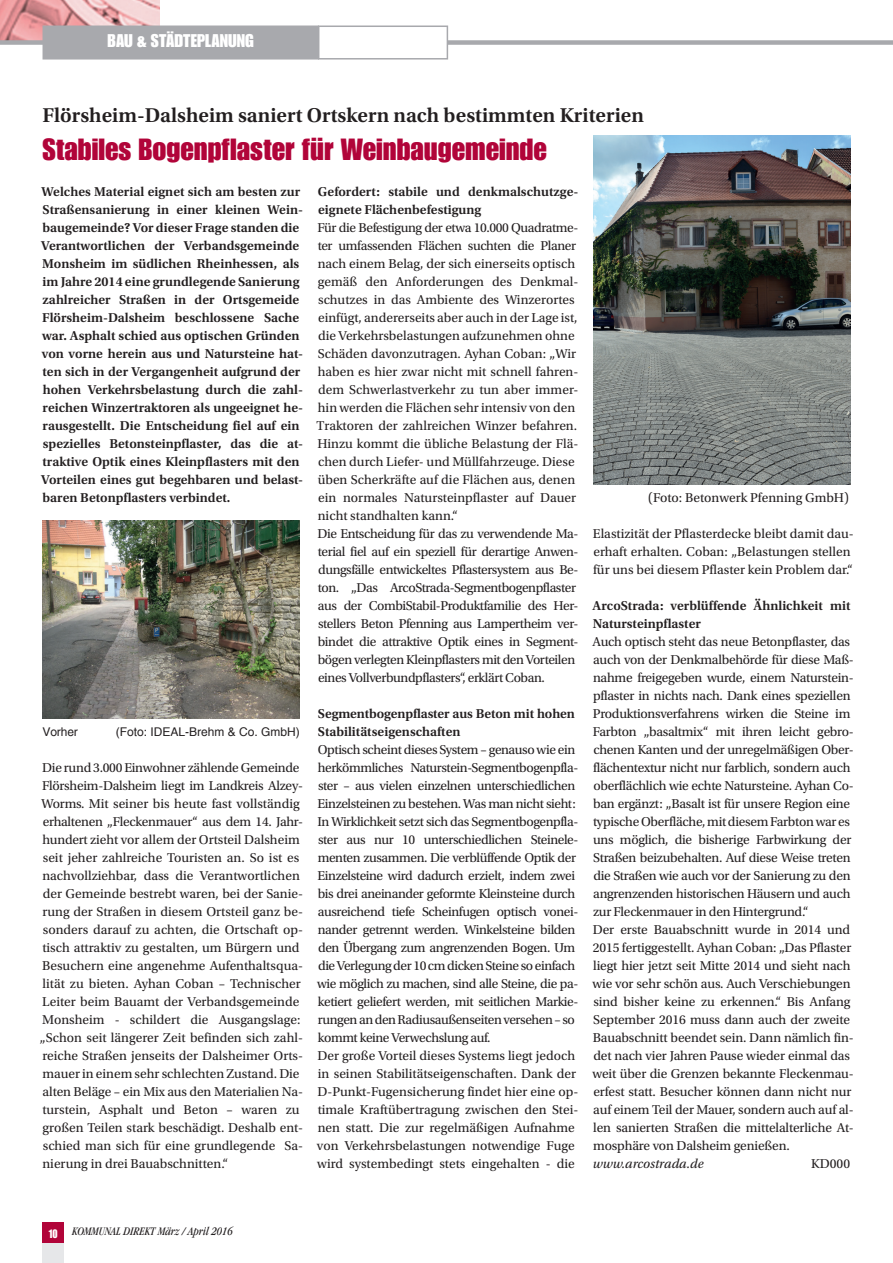
<style>
.page{position:relative;width:893px;height:1263px;background:#fff}
.page>*{position:absolute;margin:0;border:0;box-sizing:border-box;transform-origin:0 0}
.t1{font:30px "Impact URW";color:#b10439}
.t2{font:600 21px "Utopia Std";color:#231f20}
.t3{font:18px "Impact URW";color:#fff}
.t4{font:13.5px/18px "Utopia Std";letter-spacing:-.015em;color:#231f20}
.t5{font:600 13.5px/18px "Utopia Std";color:#231f20}
.t6{font:italic 13.5px "Utopia Std";color:#231f20}
.t7{font:12px "Helvetica";color:#231f20}
.t8{font:italic condensed 12px "Garamond";color:#231f20}
.s1{font-family:"Impact URW";font-style:normal;font-stretch:normal;color:#fff}
</style>
<div class="page">
<img style="left:0;top:0;width:160px;height:40px">
<div style="left:43px;top:1222px;width:21px;height:22px;background:#b10439"></div>
<div style="left:43px;top:1244px;width:21px;height:19px;background:#e6e7e9"></div>
<div style="left:0;top:40px;width:893px;height:5px;background:#a8a9ad"></div>
<div style="left:43px;top:26px;width:276px;height:34px;background:#a8a9ad;border:2px solid #a8a9ad"></div>
<div style="left:319px;top:26px;width:128px;height:33px;background:#fff"></div>
<div style="left:318px;top:26px;width:130px;height:34px;border:2px solid #a8a9ad"></div>
<img style="left:43px;top:520px;width:257px;height:198px">
<img style="left:593px;top:135px;width:257px;height:349px">
<h3 class="t3" style="left:108px;top:30px;width:148px">BAU &amp; STÄDTEPLANUNG</h3>
<h2 class="t2" style="left:43px;top:103px;width:603px">Flörsheim-Dalsheim saniert Ortskern nach bestimmten Kriterien</h2>
<h1 class="t1" style="left:43px;top:132px;width:506px">Stabiles Bogenpflaster für Weinbaugemeinde</h1>
<p class="t5" style="left:41px;top:183px;width:263px">Welches Material eignet sich am besten zur Straßensanierung in einer kleinen Wein&shy;baugemeinde? Vor dieser Frage standen die Verantwortlichen der Verbandsgemeinde Monsheim im südlichen Rheinhessen, als im Jahre 2014 eine grundlegende Sanierung zahlreicher Straßen in der Ortsgemeide Flörsheim-Dalsheim beschlossene Sache war. Asphalt schied aus optischen Gründen von vorne herein aus und Natursteine hat&shy;ten sich in der Vergangenheit aufgrund der hohen Verkehrsbelastung durch die zahl&shy;reichen Winzertraktoren als ungeeignet he&shy;rausgestellt. Die Entscheidung fiel auf ein spezielles Betonsteinpflaster, das die at&shy;traktive Optik eines Kleinpflasters mit den Vorteilen eines gut begehbaren und belast&shy;baren Betonpflasters verbindet.</p>
<p class="t7" style="left:43px;top:725px;width:37px">Vorher</p>
<p class="t7" style="left:116px;top:725px;width:186px">(Foto: IDEAL-Brehm &amp; Co. GmbH)</p>
<p class="t4" style="left:40px;top:759px;width:265px">Die rund 3.000 Einwohner zählende Gemeinde Flörsheim-Dalsheim liegt im Landkreis Alzey-Worms. Mit seiner bis heute fast vollständig erhaltenen „Fleckenmauer“ aus dem 14. Jahr&shy;hundert zieht vor allem der Ortsteil Dalsheim seit jeher zahlreiche Touristen an. So ist es nachvollziehbar, dass die Verantwortlichen der Gemeinde bestrebt waren, bei der Sanie&shy;rung der Straßen in diesem Ortsteil ganz be&shy;sonders darauf zu achten, die Ortschaft op&shy;tisch attraktiv zu gestalten, um Bürgern und Besuchern eine angenehme Aufenthaltsqua&shy;lität zu bieten. Ayhan Coban – Technischer Leiter beim Bauamt der Verbandsgemeinde Monsheim - schildert die Ausgangslage: „Schon seit längerer Zeit befinden sich zahl&shy;reiche Straßen jenseits der Dalsheimer Orts&shy;mauer in einem sehr schlechten Zustand. Die alten Beläge – ein Mix aus den Materialien Na&shy;turstein, Asphalt und Beton – waren zu großen Teilen stark beschädigt. Deshalb ent&shy;schied man sich für eine grundlegende Sa&shy;nierung in drei Bauabschnitten.“</p>
<p class="t5" style="left:318px;top:183px;width:262px">Gefordert: stabile und denkmalschutzge&shy;eignete Flächenbefestigung</p>
<p class="t4" style="left:317px;top:219px;width:263px">Für die Befestigung der etwa 10.000 Quadratme&shy;ter umfassenden Flächen suchten die Planer nach einem Belag, der sich einerseits optisch gemäß den Anforderungen des Denkmal&shy;schutzes in das Ambiente des Winzerortes einfügt, andererseits aber auch in der Lage ist, die Verkehrsbelastungen aufzunehmen ohne Schäden davonzutragen. Ayhan Coban: „Wir haben es hier zwar nicht mit schnell fahren&shy;dem Schwerlastverkehr zu tun aber immer&shy;hin werden die Flächen sehr intensiv von den Traktoren der zahlreichen Winzer befahren.<br>Hinzu kommt die übliche Belastung der Flä&shy;chen durch Liefer- und Müllfahrzeuge. Diese üben Scherkräfte auf die Flächen aus, denen ein normales Natursteinpflaster auf Dauer nicht standhalten kann.“<br>Die Entscheidung für das zu verwendende Ma&shy;terial fiel auf ein speziell für derartige Anwen&shy;dungsfälle entwickeltes Pflastersystem aus Be&shy;ton. „Das ArcoStrada-Segmentbogenpflaster aus der CombiStabil-Produktfamilie des Her&shy;stellers Beton Pfenning aus Lampertheim ver&shy;bindet die attraktive Optik eines in Segment&shy;bögen verlegten Kleinpflasters mit den Vorteilen eines Vollverbundpflasters“, erklärt Coban.</p>
<p class="t5" style="left:318px;top:705px;width:258px">Segmentbogenpflaster aus Beton mit hohen<br>Stabilitätseigenschaften</p>
<p class="t4" style="left:317px;top:741px;width:263px">Optisch scheint dieses System – genauso wie ein herkömmliches Naturstein-Segmentbogenpfla&shy;ster – aus vielen einzelnen unterschiedlichen Einzelsteinen zu bestehen. Was man nicht sieht:<br>In Wirklichkeit setzt sich das Segmentbogenpfla&shy;ster aus nur 10 unterschiedlichen Steinele&shy;menten zusammen. Die verblüffende Optik der Einzelsteine wird dadurch erzielt, indem zwei bis drei aneinander geformte Kleinsteine durch ausreichend tiefe Scheinfugen optisch vonei&shy;nander getrennt werden. Winkelsteine bilden den Übergang zum angrenzenden Bogen. Um die Verlegung der 10 cm dicken Steine so einfach wie möglich zu machen, sind alle Steine, die pa&shy;ketiert geliefert werden, mit seitlichen Markie&shy;rungen an den Radiusaußenseiten versehen – so kommt keine Verwechslung auf.<br>Der große Vorteil dieses Systems liegt jedoch in seinen Stabilitätseigenschaften. Dank der D-Punkt-Fugensicherung findet hier eine op&shy;timale Kraftübertragung zwischen den Stei&shy;nen statt. Die zur regelmäßigen Aufnahme von Verkehrsbelastungen notwendige Fuge wird systembedingt stets eingehalten - die</p>
<p class="t4" style="left:648px;top:489px;width:202px">(Foto: Betonwerk Pfenning GmbH)</p>
<p class="t4" style="left:593px;top:525px;width:262px">Elastizität der Pflasterdecke bleibt damit dau&shy;erhaft erhalten. Coban: „Belastungen stellen für uns bei diesem Pflaster kein Problem dar.“</p>
<p class="t5" style="left:593px;top:597px;width:259px">ArcoStrada: verblüffende Ähnlichkeit mit<br>Natursteinpflaster</p>
<p class="t4" style="left:592px;top:633px;width:263px">Auch optisch steht das neue Betonpflaster, das auch von der Denkmalbehörde für diese Maß&shy;nahme freigegeben wurde, einem Naturstein&shy;pflaster in nichts nach. Dank eines speziellen Produktionsverfahrens wirken die Steine im Farbton „basaltmix“ mit ihren leicht gebro&shy;chenen Kanten und der unregelmäßigen Ober&shy;flächentextur nicht nur farblich, sondern auch oberflächlich wie echte Natursteine. Ayhan Co&shy;ban ergänzt: „Basalt ist für unsere Region eine typische Oberfläche, mit diesem Farbton war es uns möglich, die bisherige Farbwirkung der Straßen beizubehalten. Auf diese Weise treten die Straßen wie auch vor der Sanierung zu den angrenzenden historischen Häusern und auch zur Fleckenmauer in den Hintergrund.“<br>Der erste Bauabschnitt wurde in 2014 und 2015 fertiggestellt. Ayhan Coban: „Das Pflaster liegt hier jetzt seit Mitte 2014 und sieht nach wie vor sehr schön aus. Auch Verschiebungen sind bisher keine zu erkennen.“ Bis Anfang September 2016 muss dann auch der zweite Bauabschnitt beendet sein. Dann nämlich fin&shy;det nach vier Jahren Pause wieder einmal das weit über die Grenzen bekannte Fleckenmau&shy;erfest statt. Besucher können dann nicht nur auf einem Teil der Mauer, sondern auch auf al&shy;len sanierten Straßen die mittelalterliche At&shy;mosphäre von Dalsheim genießen.</p>
<p class="t6" style="left:593px;top:1156px;width:112px">www.arcostrada.de</p>
<p class="t4" style="left:811px;top:1155px;width:40px">KD000</p>
<p class="t8" style="left:49px;top:1224px;width:186px"><span class="s1">10</span> KOMMUNAL DIREKT März / April 2016</p>
</div>
